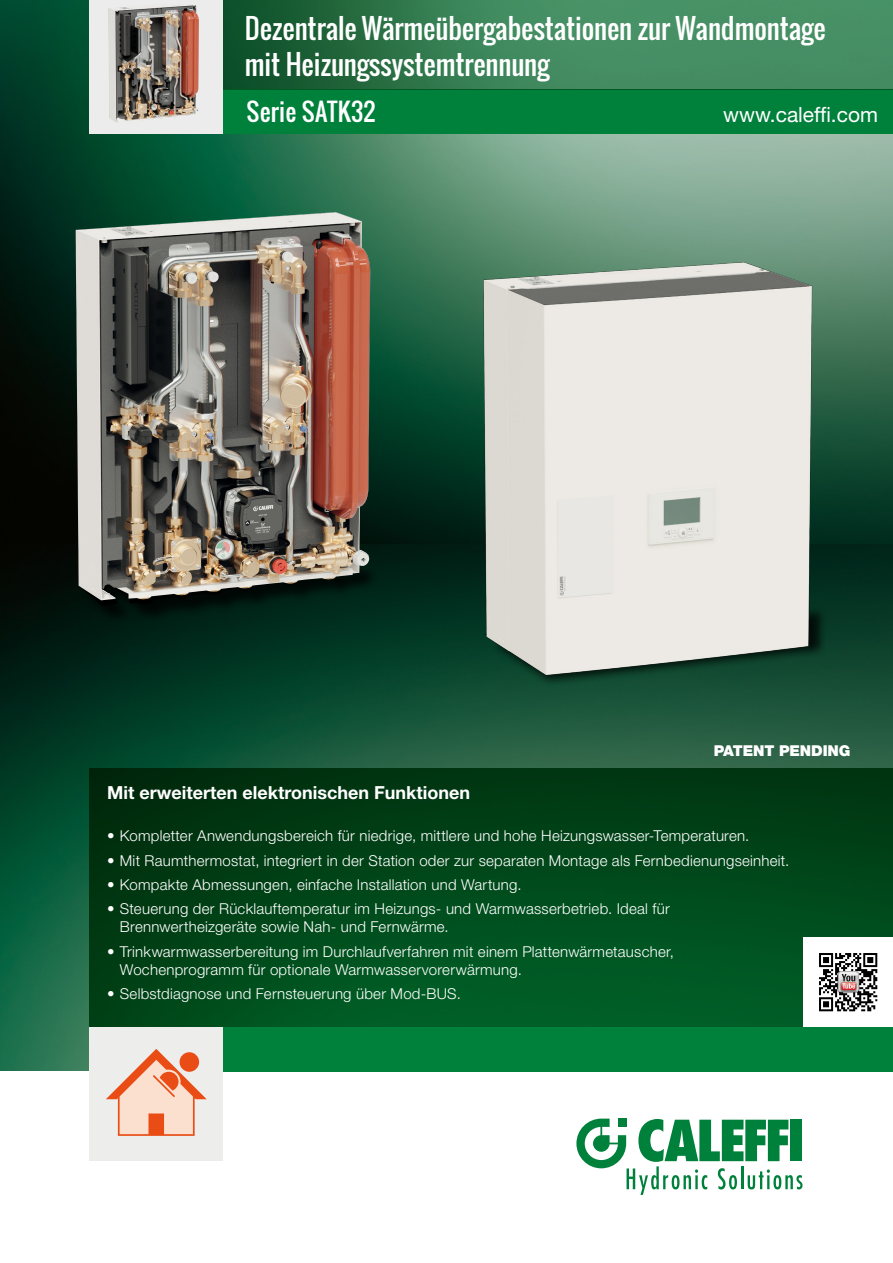
<style>
.page{position:relative;width:893px;height:1263px;background:#fff}
.page>*{position:absolute;margin:0;border:0;box-sizing:border-box;transform-origin:0 0}
.Subhead{font:27px "Oswald";letter-spacing:-.005em;color:#fff}
.Subhead-2{font:24px "Oswald";letter-spacing:.01em;color:#fff}
.t1{font:21px "Helvetica Neue LT Std";color:#fff}
.Titolo_Testo{font:700 18px "Helvetica Neue LT Std";color:#fff}
.Body_bullett{font:300 15px/18px "Helvetica Neue LT Std";letter-spacing:.015em;color:#fff}
.Titolini_verdi{font:900 15px "Helvetica Neue LT Std";letter-spacing:-.01em;color:#fff}
</style>
<div class="page">
<img style="left:0;top:0;width:893px;height:545px">
<img style="left:0;top:545px;width:893px;height:526px">
<svg style="left:576px;top:1118px;width:226px;height:77px"></svg>
<svg style="left:89px;top:768px;width:804px;height:259px;background:#004619"></svg>
<div style="left:89px;top:89px;width:804px;height:45px;background:#00813b"></div>
<svg style="left:223px;top:0;width:670px;height:89px;background:#387f55"></svg>
<div style="left:89px;top:1027px;width:804px;height:44px;background:#00813b"></div>
<div style="left:89px;top:1027px;width:134px;height:132px;background:#ededec"></div>
<svg style="left:106px;top:1049px;width:101px;height:87px"></svg>
<div style="left:89px;top:0;width:134px;height:134px;background:#ececec"></div>
<div style="left:82px;top:564px;width:297px;height:60px;background:#000;opacity:.75"></div>
<svg style="left:77px;top:600px;width:285px;height:6px;background:#00150e"></svg>
<img style="left:108px;top:5px;width:91px;height:117px">
<img style="left:76px;top:212px;width:295px;height:388px">
<img style="left:481px;top:247px;width:350px;height:445px">
<div style="left:804px;top:938px;width:89px;height:89px;background:#fff"></div>
<img style="left:819px;top:953px;width:59px;height:59px">
<img style="left:837px;top:971px;width:23px;height:23px">
<div style="left:838px;top:971px;width:21px;height:21px;border:1px solid #b3b2b3;border-radius:3px"></div>
<svg style="left:838px;top:971px;width:20px;height:21px"></svg>
<p class="Subhead" style="left:245px;top:8px;width:582px">Dezentrale Wärmeübergabestationen zur Wandmontage</p>
<p class="Subhead" style="left:245px;top:44px;width:306px">mit Heizungssystemtrennung</p>
<p class="Subhead-2" style="left:247px;top:94px;width:130px">Serie SATK32</p>
<p class="t1" style="left:723px;top:102px;width:156px">www.caleffi.com</p>
<p class="Titolini_verdi" style="left:714px;top:742px;width:138px">PATENT PENDING</p>
<p class="Titolo_Testo" style="left:107px;top:782px;width:364px">Mit erweiterten elektronischen Funktionen</p>
<p class="Body_bullett" style="left:107px;top:826px;width:644px">• Kompletter Anwendungsbereich für niedrige, mittlere und hohe Heizungswasser-Temperaturen.</p>
<p class="Body_bullett" style="left:107px;top:851px;width:684px">• Mit Raumthermostat, integriert in der Station oder zur separaten Montage als Fernbedienungseinheit.</p>
<p class="Body_bullett" style="left:107px;top:875px;width:416px">• Kompakte Abmessungen, einfache Installation und Wartung.</p>
<p class="Body_bullett" style="left:120px;top:900px;width:551px;text-indent:-13px">• Steuerung der Rücklauftemperatur im Heizungs- und Warmwasserbetrieb. Ideal für<br>Brennwertheizgeräte sowie Nah- und Fernwärme.</p>
<p class="Body_bullett" style="left:120px;top:942px;width:556px;text-indent:-13px">• Trinkwarmwasserbereitung im Durchlaufverfahren mit einem Plattenwärmetauscher,<br>Wochenprogramm für optionale Warmwasservorerwärmung.</p>
<p class="Body_bullett" style="left:107px;top:984px;width:355px">• Selbstdiagnose und Fernsteuerung über Mod-BUS.</p>
</div>
